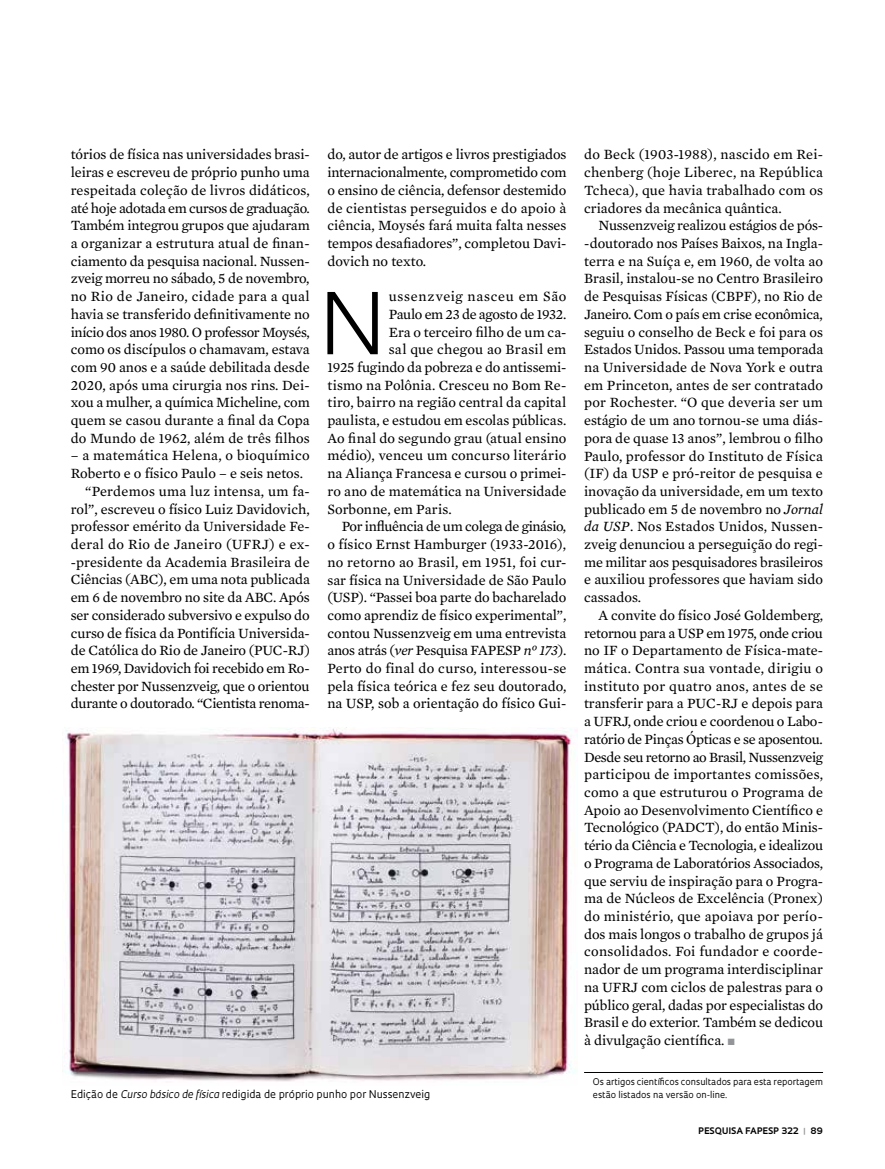
<style>
.page{position:relative;width:885px;height:1169px;background:#fff}
.page>*{position:absolute;margin:0;border:0;box-sizing:border-box;transform-origin:0 0}
.t1{font:300 87.9px "Avenir";color:#000}
.t2{font:14.4px/17.7px "Mercury Text G2";color:#000;text-align:justify}
.t3{font:14.4px "Mercury Text G2";letter-spacing:.02em;color:#000}
.t4{font:14.4px "Mercury Text G2";letter-spacing:-.02em;color:#000}
.t5{font:14.4px "Mercury Text G2";letter-spacing:-.025em;color:#000}
.t6{font:14.4px "Mercury Text G2";letter-spacing:.025em;color:#000}
.t7{font:14.4px "Mercury Text G2";letter-spacing:-.03em;color:#000}
.t8{font:14.4px "Mercury Text G2";letter-spacing:.045em;color:#000}
.t9{font:10.35px "Oculum";color:#000}
.t10{font:9px "Oculum";letter-spacing:-.005em;color:#000}
.t11{font:700 8.7px "Oculum";letter-spacing:.015em;color:#000}
.s1{font-style:italic}
.s2{color:#939598}
</style>
<div class="page">
<hr style="left:584px;top:1072px;width:239px;height:1px;background:#000">
<img style="left:62px;top:728px;width:515px;height:354px">
<p class="t2" style="left:71px;top:145px;width:241px">tórios de física nas universidades brasi&shy;leiras e escreveu de próprio punho uma respeitada coleção de livros didáticos, até hoje adotada em cursos de graduação.<br>Também integrou grupos que ajudaram a organizar a estrutura atual de finan&shy;ciamento da pesquisa nacional. Nussen&shy;zveig morreu no sábado, 5 de novembro, no Rio de Janeiro, cidade para a qual havia se transferido definitivamente no início dos anos 1980. O professor Moysés, como os discípulos o chamavam, estava com 90 anos e a saúde debilitada desde 2020, após uma cirurgia nos rins. Dei&shy;xou a mulher, a química Micheline, com quem se casou durante a final da Copa do Mundo de 1962, além de três filhos</p>
<p class="t3" style="left:71px;top:445px;width:240px">– a matemática Helena, o bioquímico</p>
<p class="t2" style="left:71px;top:464px;width:234px">Roberto e o físico Paulo – e seis netos.</p>
<p class="t3" style="left:85px;top:481px;width:226px">“Perdemos uma luz intensa, um fa-</p>
<p class="t2" style="left:71px;top:499px;width:240px">rol”, escreveu o físico Luiz Davidovich,</p>
<p class="t2" style="left:71px;top:517px;width:240px">professor emérito da Universidade Fe-</p>
<p class="t6" style="left:71px;top:534px;width:240px">deral do Rio de Janeiro (UFRJ) e ex-</p>
<p class="t2" style="left:71px;top:552px;width:240px">-presidente da Academia Brasileira de</p>
<p class="t2" style="left:71px;top:570px;width:241px">Ciências (ABC), em uma nota publicada</p>
<p class="t2" style="left:71px;top:588px;width:241px">em 6 de novembro no site da ABC. Após</p>
<p class="t2" style="left:71px;top:605px;width:240px">ser considerado subversivo e expulso do</p>
<p class="t2" style="left:71px;top:623px;width:240px">curso de física da Pontifícia Universida-</p>
<p class="t2" style="left:71px;top:641px;width:241px">de Católica do Rio de Janeiro (PUC-RJ)</p>
<p class="t4" style="left:71px;top:658px;width:240px">em 1969, Davidovich foi recebido em Ro-</p>
<p class="t2" style="left:71px;top:676px;width:240px">chester por Nussenzveig, que o orientou</p>
<p class="t4" style="left:71px;top:693px;width:240px">durante o doutorado. “Cientista renoma-</p>
<p class="t2" style="left:327px;top:145px;width:241px">do, autor de artigos e livros prestigiados internacionalmente, comprometido com o ensino de ciência, defensor destemido de cientistas perseguidos e do apoio à ciência, Moysés fará muita falta nesses tempos desafiadores”, completou Davi&shy;dovich no texto.</p>
<h1 class="t1" style="left:319px;top:272px;width:69px">N</h1>
<p class="t8" style="left:389px;top:286px;width:179px">ussenzveig nasceu em São</p>
<p class="t7" style="left:389px;top:303px;width:179px">Paulo em 23 de agosto de 1932.</p>
<p class="t2" style="left:389px;top:322px;width:179px">Era o terceiro filho de um ca-</p>
<p class="t3" style="left:389px;top:339px;width:179px">sal que chegou ao Brasil em</p>
<p class="t2" style="left:327px;top:357px;width:240px">1925 fugindo da pobreza e do antissemi-</p>
<p class="t2" style="left:327px;top:375px;width:240px">tismo na Polônia. Cresceu no Bom Re-</p>
<p class="t2" style="left:327px;top:393px;width:240px">tiro, bairro na região central da capital</p>
<p class="t2" style="left:327px;top:411px;width:240px">paulista, e estudou em escolas públicas.</p>
<p class="t2" style="left:327px;top:428px;width:240px">Ao final do segundo grau (atual ensino</p>
<p class="t2" style="left:327px;top:446px;width:240px">médio), venceu um concurso literário</p>
<p class="t2" style="left:327px;top:464px;width:240px">na Aliança Francesa e cursou o primei-</p>
<p class="t2" style="left:327px;top:481px;width:240px">ro ano de matemática na Universidade</p>
<p class="t2" style="left:327px;top:499px;width:126px">Sorbonne, em Paris.</p>
<p class="t5" style="left:342px;top:516px;width:226px">Por influência de um colega de ginásio,</p>
<p class="t2" style="left:327px;top:534px;width:240px">o físico Ernst Hamburger (1933-2016),</p>
<p class="t2" style="left:327px;top:552px;width:240px">no retorno ao Brasil, em 1951, foi cur-</p>
<p class="t2" style="left:327px;top:570px;width:240px">sar física na Universidade de São Paulo</p>
<p class="t2" style="left:327px;top:588px;width:240px">(USP). “Passei boa parte do bacharelado</p>
<p class="t2" style="left:327px;top:605px;width:240px">como aprendiz de físico experimental”,</p>
<p class="t2" style="left:327px;top:623px;width:240px">contou Nussenzveig em uma entrevista</p>
<p class="t2" style="left:327px;top:641px;width:240px">anos atrás (<span class="s1">ver</span> Pesquisa FAPESP <span class="s1">nº 173</span>).</p>
<p class="t3" style="left:327px;top:658px;width:241px">Perto do final do curso, interessou-se</p>
<p class="t2" style="left:327px;top:676px;width:240px">pela física teórica e fez seu doutorado,</p>
<p class="t2" style="left:327px;top:694px;width:240px">na USP, sob a orientação do físico Gui-</p>
<p class="t2" style="left:584px;top:145px;width:241px">do Beck (1903-1988), nascido em Rei&shy;chenberg (hoje Liberec, na República Tcheca), que havia trabalhado com os criadores da mecânica quântica.</p>
<p class="t2" style="left:584px;top:216px;width:241px;text-indent:14px">Nussenzveig realizou estágios de pós--doutorado nos Países Baixos, na Ingla&shy;terra e na Suíça e, em 1960, de volta ao Brasil, instalou-se no Centro Brasileiro de Pesquisas Físicas (CBPF), no Rio de Janeiro. Com o país em crise econômica, seguiu o conselho de Beck e foi para os Estados Unidos. Passou uma temporada na Universidade de Nova York e outra em Princeton, antes de ser contratado por Rochester. “O que deveria ser um estágio de um ano tornou-se uma diás&shy;pora de quase 13 anos”, lembrou o filho Paulo, professor do Instituto de Física (IF) da USP e pró-reitor de pesquisa e inovação da universidade, em um texto publicado em 5 de novembro no <span class="s1">Jornal da USP</span>. Nos Estados Unidos, Nussen&shy;zveig denunciou a perseguição do regi&shy;me militar aos pesquisadores brasileiros e auxiliou professores que haviam sido cassados.</p>
<p class="t2" style="left:584px;top:605px;width:241px;text-indent:14px">A convite do físico José Goldemberg, retornou para a USP em 1975, onde criou no IF o Departamento de Física-mate&shy;mática. Contra sua vontade, dirigiu o instituto por quatro anos, antes de se transferir para a PUC-RJ e depois para a UFRJ, onde criou e coordenou o Labo&shy;ratório de Pinças Ópticas e se aposentou.<br>Desde seu retorno ao Brasil, Nussenzveig participou de importantes comissões, como a que estruturou o Programa de Apoio ao Desenvolvimento Científico e Tecnológico (PADCT), do então Minis&shy;tério da Ciência e Tecnologia, e idealizou o Programa de Laboratórios Associados, que serviu de inspiração para o Progra&shy;ma de Núcleos de Excelência (Pronex) do ministério, que apoiava por perío&shy;dos mais longos o trabalho de grupos já consolidados. Foi fundador e coorde&shy;nador de um programa interdisciplinar na UFRJ com ciclos de palestras para o público geral, dadas por especialistas do Brasil e do exterior. Também se dedicou à divulgação científica. <span class="s2">■</span></p>
<p class="t10" style="left:593px;top:1076px;width:232px">Os artigos científicos consultados para esta reportagem</p>
<p class="t9" style="left:71px;top:1087px;width:361px">Edição de <span class="s1">Curso básico de física</span> redigida de próprio punho por Nussenzveig</p>
<p class="t10" style="left:593px;top:1088px;width:136px">estão listados na versão on-line.</p>
<p class="t11" style="left:698px;top:1124px;width:126px">PESQUISA FAPESP 322 <span class="s2">|</span> 89</p>
</div>
